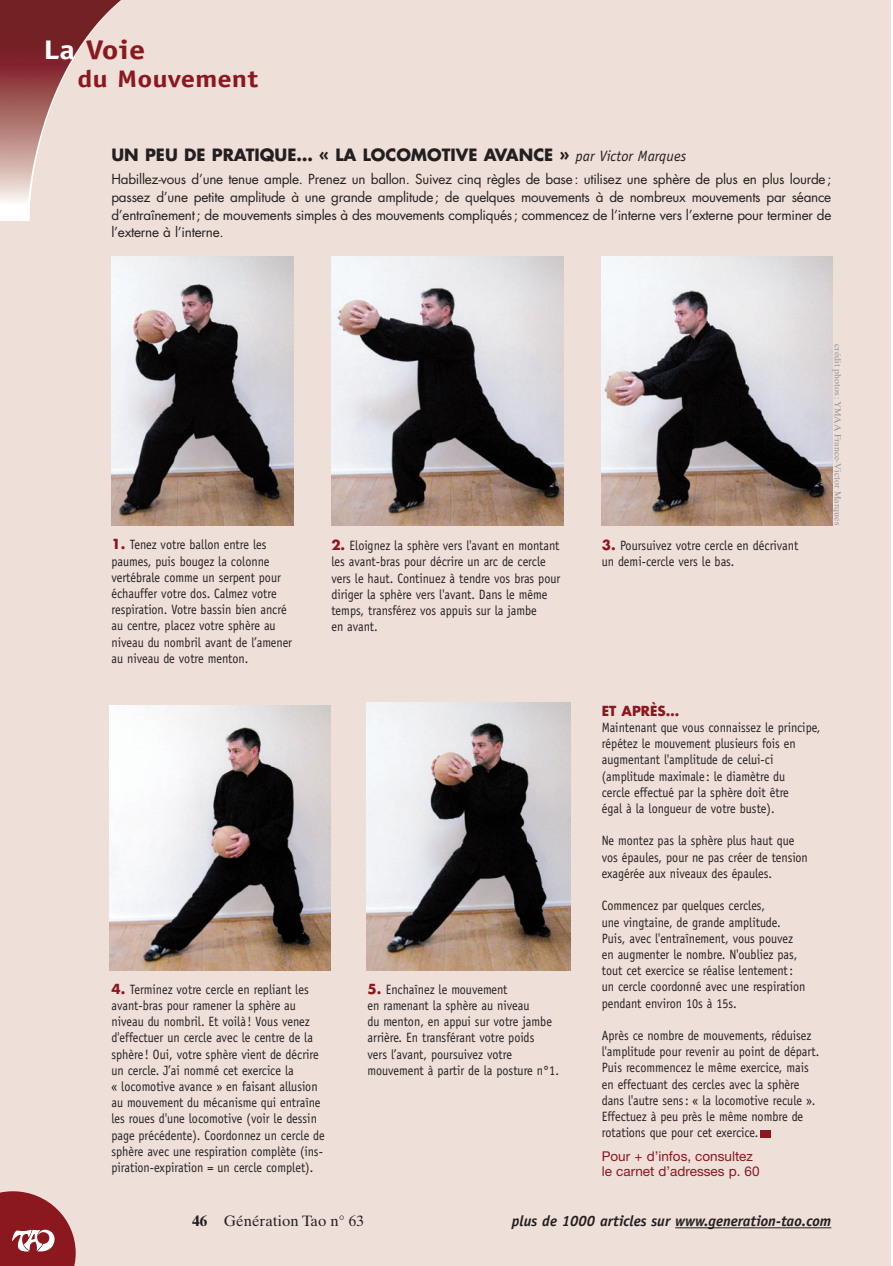
<style>
.page{position:relative;width:893px;height:1266px;background:#fff}
.page>*{position:absolute;margin:0;border:0;box-sizing:border-box;transform-origin:0 0}
.t1{font:700 27px "Officina Sans";color:#8b171f;scale:1.2 1}
.t2{font:700 24px "Officina Sans";color:#8b171f;scale:1.2 1}
.t3{font:700 16.5px "Futura";color:#231f20}
.t4{font:italic 700 15px "Officina Sans";color:#231f20}
.t5{font:15px "Times Ten";color:#231f20}
.t6{font:13.5px/16.2px "Officina Sans";color:#231f20;scale:.9 1}
.t7{font:13.5px/17.7px "Futura";letter-spacing:-.02em;color:#231f20;text-align:justify}
.t8{font:13.5px/15px "Helvetica Neue";color:#8b171f}
.t9{font:700 13.5px "Futura";color:#8b171f}
.t10{font:9px "Times Ten";color:#939598}
.s1{color:#fff}
.s2{font-family:"Officina Sans";font-weight:400;font-style:italic;font-size:15px}
.s3{font-family:"Futura";font-weight:700;color:#8b171f}
.s4{font-weight:700}
</style>
<div class="page">
<div style="left:0;top:0;width:891px;height:1265px;background:#efdfd9"></div>
<hr style="left:675px;top:1227px;width:156px;height:1px;background:#231f20">
<svg style="left:0;top:1191px;width:76px;height:74px"></svg>
<div style="left:760px;top:1129px;width:10px;height:8px;background:#8b171f"></div>
<img style="left:332px;top:256px;width:231px;height:270px">
<img style="left:110px;top:705px;width:220px;height:265px">
<img style="left:112px;top:257px;width:182px;height:269px">
<img style="left:601px;top:256px;width:232px;height:270px">
<img style="left:367px;top:702px;width:203px;height:268px">
<img style="left:0;top:0;width:121px;height:221px">
<h1 class="t1" style="left:43px;top:39px;width:86px"><span class="s1">La</span> Voie</h1>
<h2 class="t2" style="left:77px;top:69px;width:152px">du Mouvement</h2>
<p class="t3" style="left:111px;top:147px;width:576px">UN PEU DE PRATIQUE… « LA LOCOMOTIVE AVANCE » <span class="s2">par Victor Marques</span></p>
<p class="t7" style="left:111px;top:171px;width:721px">Habillez-vous d’une tenue ample. Prenez un ballon. Suivez cinq règles de base: utilisez une sphère de plus en plus lourde; passez d’une petite amplitude à une grande amplitude; de quelques mouvements à de nombreux mouvements par séance d’entraînement; de mouvements simples à des mouvements compliqués; commencez de l’interne vers l’externe pour terminer de l’externe à l’interne.</p>
<p class="t6" style="left:111px;top:537px;width:202px"><span class="s3">1.</span> Tenez votre ballon entre les paumes, puis bougez la colonne vertébrale comme un serpent pour échauffer votre dos. Calmez votre respiration. Votre bassin bien ancré au centre, placez votre sphère au niveau du nombril avant de l’amener au niveau de votre menton.</p>
<p class="t6" style="left:331px;top:538px;width:256px"><span class="s3">2.</span> Eloignez la sphère vers l'avant en montant les avant-bras pour décrire un arc de cercle vers le haut. Continuez à tendre vos bras pour diriger la sphère vers l'avant. Dans le même temps, transférez vos appuis sur la jambe<br>en avant.</p>
<p class="t6" style="left:602px;top:538px;width:220px"><span class="s3">3.</span> Poursuivez votre cercle en décrivant un demi-cercle vers le bas.</p>
<p class="t10" style="left:841px;top:344px;width:182px;rotate:90deg">crédit photos : YMAA France-Victor Marques</p>
<p class="t6" style="left:111px;top:981px;width:239px"><span class="s3">4.</span> Terminez votre cercle en repliant les avant-bras pour ramener la sphère au niveau du nombril. Et voilà! Vous venez d'effectuer un cercle avec le centre de la sphère! Oui, votre sphère vient de décrire un cercle. J’ai nommé cet exercice la<br>« locomotive avance » en faisant allusion au mouvement du mécanisme qui entraîne les roues d'une locomotive (voir le dessin page précédente). Coordonnez un cercle de sphère avec une respiration complète (ins&shy;piration-expiration = un cercle complet).</p>
<p class="t6" style="left:368px;top:981px;width:214px"><span class="s3">5.</span> Enchaînez le mouvement<br>en ramenant la sphère au niveau<br>du menton, en appui sur votre jambe arrière. En transférant votre poids<br>vers l’avant, poursuivez votre mouvement à partir de la posture n°1.</p>
<p class="t9" style="left:602px;top:704px;width:79px">ET APRÈS…</p>
<p class="t6" style="left:602px;top:720px;width:245px">Maintenant que vous connaissez le principe, répétez le mouvement plusieurs fois en augmentant l'amplitude de celui-ci (amplitude maximale: le diamètre du<br>cercle effectué par la sphère doit être<br>égal à la longueur de votre buste).</p>
<p class="t6" style="left:602px;top:833px;width:231px">Ne montez pas la sphère plus haut que vos épaules, pour ne pas créer de tension exagérée aux niveaux des épaules.</p>
<p class="t6" style="left:602px;top:898px;width:228px">Commencez par quelques cercles,<br>une vingtaine, de grande amplitude.<br>Puis, avec l'entraînement, vous pouvez en augmenter le nombre. N'oubliez pas, tout cet exercice se réalise lentement: un cercle coordonné avec une respiration pendant environ 10s à 15s.</p>
<p class="t6" style="left:602px;top:1028px;width:243px">Après ce nombre de mouvements, réduisez l'amplitude pour revenir au point de départ.<br>Puis recommencez le même exercice, mais en effectuant des cercles avec la sphère dans l'autre sens: « la locomotive recule ».<br>Effectuez à peu près le même nombre de rotations que pour cet exercice.</p>
<p class="t8" style="left:602px;top:1149px;width:159px">Pour + d’infos, consultez le carnet d’adresses p. 60</p>
<p class="t5" style="left:192px;top:1215px;width:173px"><span class="s4">46</span> Génération Tao n° 63</p>
<p class="t4" style="left:512px;top:1215px;width:321px">plus de 1000 articles sur www.generation-tao.com</p>
</div>
